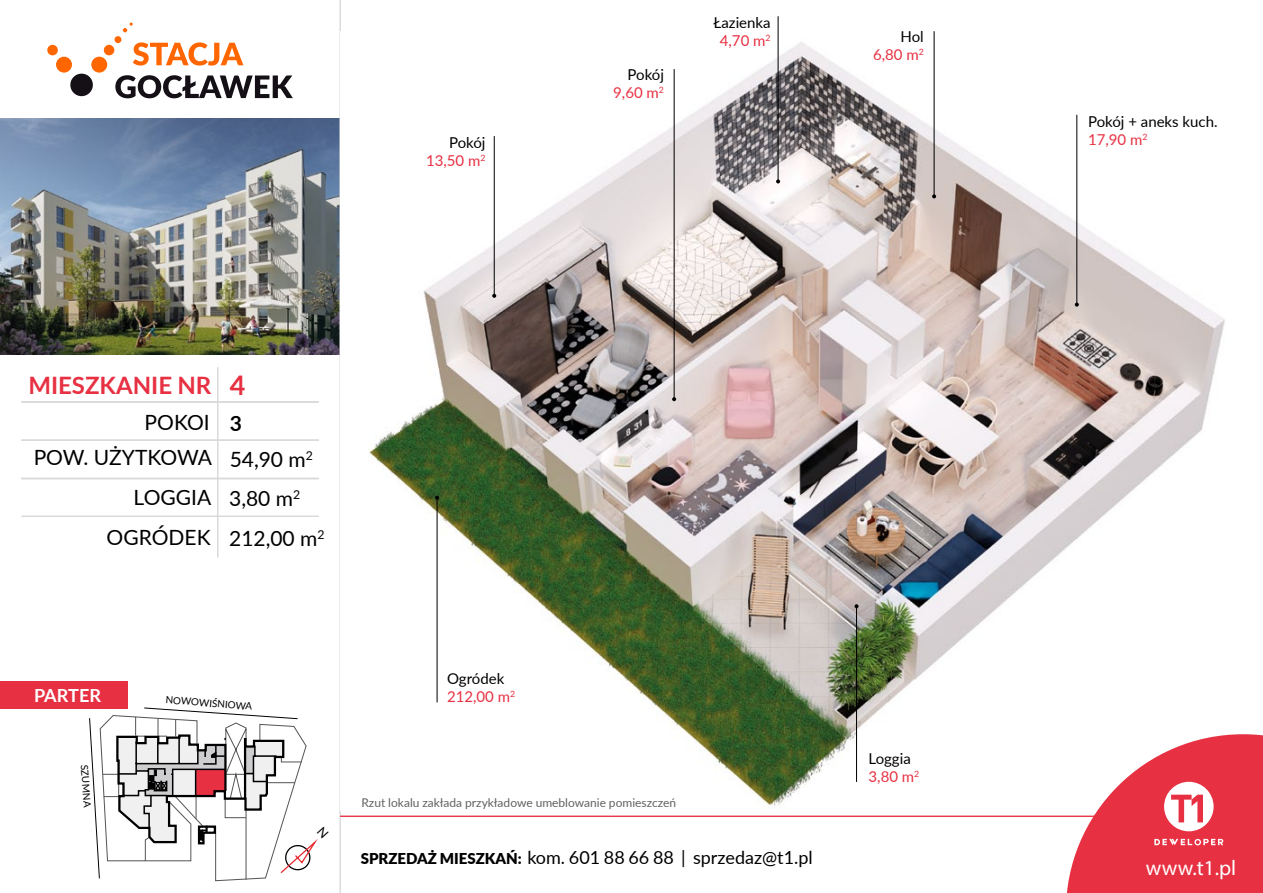
<style>
.page{position:relative;width:1263px;height:893px;background:#fff}
.page>*{position:absolute;margin:0;border:0;box-sizing:border-box;transform-origin:0 0}
.t1{font:700 27px "Lato";color:#e73042}
.t2{font:700 24px "Lato";color:#e73042}
.t3{font:21.3px "Myriad Pro";letter-spacing:.005em;color:#fff}
.t4{font:21px/39.8px "Lato";color:#000}
.t5{font:700 18.15px "Lato";color:#fff}
.t6{font:18px "Lato";color:#000}
.t7{font:15px/18px "Lato";color:#000}
.t8{font:15px/18px "Lato";color:#e73042;text-align:right}
.t9{font:12px "Lato";color:#616160}
.t10{font:9.9px "Lato";color:#000}
.s1{color:#000}
.s2{color:#e73042}
.s3{font-weight:700}
.s4{font-weight:900;font-size:15px}
</style>
<div class="page">
<img style="left:0;top:118px;width:339px;height:236px">
<div style="left:0;top:681px;width:128px;height:28px;background:#e73042"></div>
<hr style="left:217px;top:367px;width:1px;height:149px;background:#dadada">
<hr style="left:339px;top:0;width:2px;height:893px;background:#dcdcdc">
<div style="left:47px;top:45px;width:11px;height:10px;background:#f60;border-radius:50%"></div>
<div style="left:104px;top:45px;width:10px;height:10px;background:#f60;border-radius:50%"></div>
<div style="left:115px;top:36px;width:6px;height:7px;background:#f60;border-radius:50%"></div>
<svg style="left:123px;top:23px;width:10px;height:9px"></svg>
<div style="left:56px;top:57px;width:16px;height:16px;background:#f60;border-radius:50%"></div>
<div style="left:91px;top:57px;width:16px;height:16px;background:#f60;border-radius:50%"></div>
<div style="left:70px;top:74px;width:23px;height:22px;background:#141016;border-radius:50%"></div>
<svg style="left:133px;top:42px;width:110px;height:24px"></svg>
<svg style="left:115px;top:75px;width:178px;height:23px"></svg>
<img style="left:369px;top:31px;width:856px;height:775px">
<hr style="left:21px;top:401px;width:298px;height:2px;background:#dadada">
<hr style="left:21px;top:439px;width:298px;height:2px;background:#dadada">
<hr style="left:21px;top:478px;width:298px;height:1px;background:#dadada">
<hr style="left:21px;top:515px;width:298px;height:2px;background:#dadada">
<hr style="left:1076px;top:115px;width:1px;height:190px;background:#000">
<svg style="left:1075px;top:303px;width:4px;height:4px"></svg>
<hr style="left:933px;top:31px;width:2px;height:165px;background:#000">
<svg style="left:932px;top:194px;width:4px;height:4px"></svg>
<hr style="left:437px;top:498px;width:1px;height:204px;background:#000">
<svg style="left:435px;top:496px;width:4px;height:4px"></svg>
<hr style="left:856px;top:606px;width:1px;height:176px;background:#000">
<svg style="left:854px;top:604px;width:4px;height:4px"></svg>
<hr style="left:778px;top:16px;width:1px;height:165px;background:#000">
<svg style="left:776px;top:179px;width:4px;height:4px"></svg>
<hr style="left:494px;top:136px;width:1px;height:160px;background:#000">
<svg style="left:492px;top:294px;width:4px;height:4px"></svg>
<hr style="left:674px;top:69px;width:1px;height:330px;background:#000">
<svg style="left:672px;top:397px;width:4px;height:4px"></svg>
<hr style="left:217px;top:515px;width:1px;height:42px;background:#dadada">
<hr style="left:340px;top:816px;width:923px;height:1px;background:#e73042">
<svg style="left:1066px;top:734px;width:197px;height:159px"></svg>
<svg style="left:89px;top:707px;width:229px;height:174px"></svg>
<p class="t8" style="left:426px;top:133px;width:61px"><span class="s1">Pokój<br></span>13,50 m<sup>2</sup></p>
<p class="t7" style="left:613px;top:65px;width:52px;text-align:right">Pokój<br><span class="s2">9,60 m</span><sup>2</sup></p>
<p class="t7" style="left:713px;top:13px;width:59px;text-align:center">Łazienka<br><span class="s2">4,70 m</span><sup>2</sup></p>
<p class="t8" style="left:873px;top:27px;width:52px"><span class="s1">Hol<br></span>6,80 m<sup>2</sup></p>
<h2 class="t2" style="left:28px;top:367px;width:184px">MIESZKANIE NR</h2>
<h3 class="t4" style="left:145px;top:402px;width:67px">pokoi</h3>
<h3 class="t4" style="left:34px;top:437px;width:180px">pow. użytkowa</h3>
<h3 class="t4" style="left:107px;top:477px;width:106px;text-align:right">LOGGIA ogródek</h3>
<h1 class="t1" style="left:230px;top:365px;width:17px">4</h1>
<h3 class="t4" style="left:230px;top:405px;width:85px;line-height:35.4px"><span class="s3">3<br></span>54,90 m<sup>2</sup></h3>
<h3 class="t4" style="left:229px;top:477px;width:97px">3,80 m<sup>2<br></sup>212,00 m<sup>2</sup></h3>
<p class="t5" style="left:34px;top:682px;width:69px">PARTER</p>
<p class="t10" style="left:92px;top:764px;width:44px;rotate:86deg">SZUMNA</p>
<p class="t10" style="left:166px;top:693px;width:88px;rotate:4deg">NOWOWIŚNIOWA</p>
<p class="t7" style="left:447px;top:668px;width:70px">Ogródek<br><span class="s2">212,00 m</span><sup>2</sup></p>
<p class="t9" style="left:361px;top:794px;width:316px">Rzut lokalu zakłada przykładowe umeblowanie pomieszczeń</p>
<p class="t6" style="left:361px;top:844px;width:453px"><span class="s4">SPRZEDAŻ MIESZKAŃ:</span> kom. 601 88 66 88 | sprzedaz@t1.pl</p>
<p class="t7" style="left:868px;top:749px;width:52px">Loggia<br><span class="s2">3,80 m</span><sup>2</sup></p>
<p class="t7" style="left:1088px;top:112px;width:131px">Pokój + aneks kuch.<br><span class="s2">17,90 m</span><sup>2</sup></p>
<h3 class="t3" style="left:1146px;top:855px;width:92px">www.t1.pl</h3>
</div>
